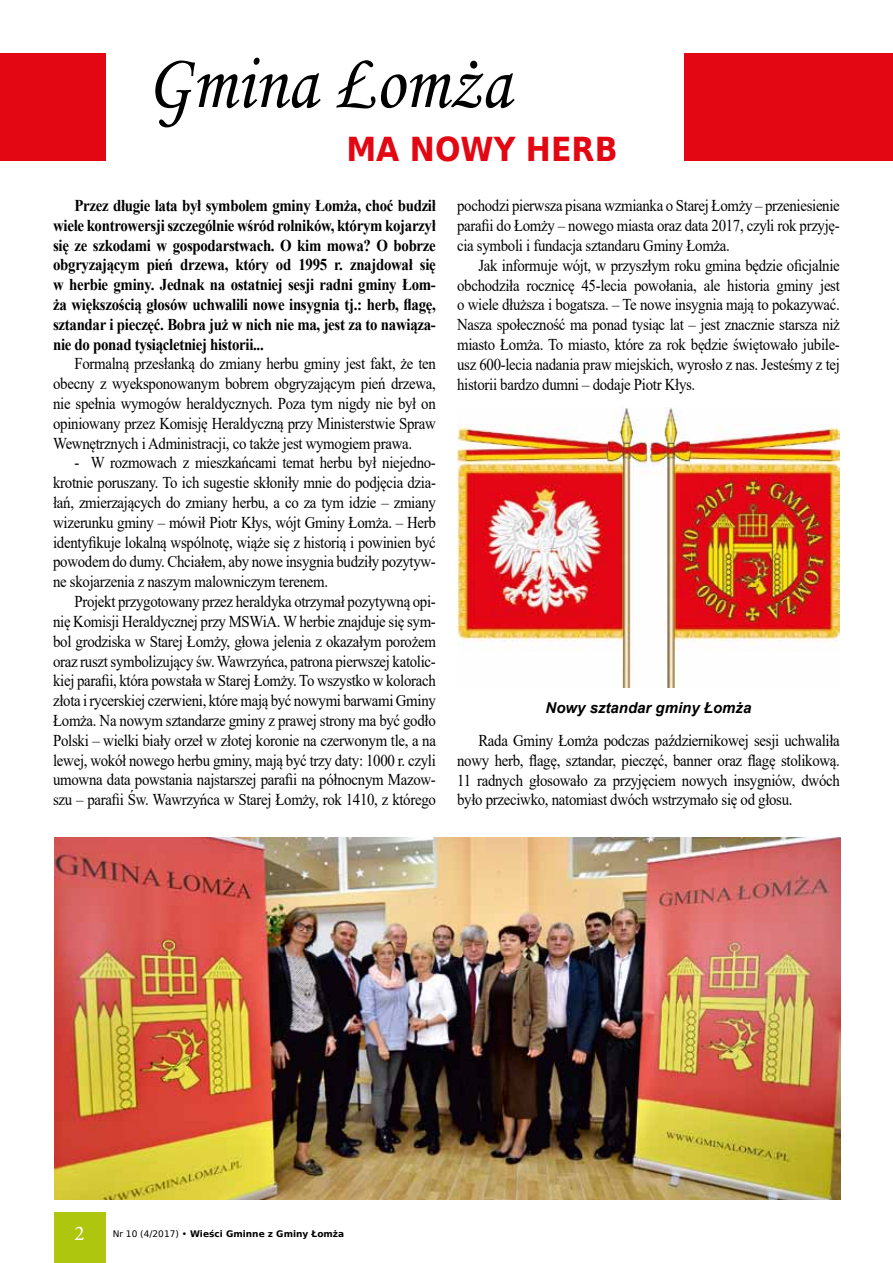
<style>
.page{position:relative;width:893px;height:1263px;background:#fff}
.page>*{position:absolute;margin:0;border:0;box-sizing:border-box;transform-origin:0 0}
.t1{font:79.5px "Monotype Corsiva";color:#000;scale:.91 1}
.t2{font:700 33px "DejaVu Sans";color:#e30613;scale:.91 1}
.t3{font:21px "Minion Pro";color:#fff}
.t4{font:16.5px/19.8px "Times New Roman";letter-spacing:-.02em;color:#000;text-align:justify;scale:.9 1}
.t5{font:700 16.5px/19.8px "Times New Roman";letter-spacing:-.02em;color:#000;text-align:justify;scale:.9 1}
.t6{font:italic 700 15px "Arial";color:#000}
.t7{font:700 9px "DejaVu Sans";color:#000}
.s1{font-weight:400}
</style>
<div class="page">
<div style="left:54px;top:1212px;width:51px;height:51px;background:#afc60e"></div>
<img style="left:457px;top:407px;width:383px;height:281px">
<div style="left:0;top:53px;width:105px;height:108px;background:#e30613"></div>
<img style="left:54px;top:838px;width:787px;height:361px">
<div style="left:685px;top:53px;width:208px;height:108px;background:#e30613"></div>
<h1 class="t1" style="left:146px;top:34px;width:402px">Gmina Łomża</h1>
<h2 class="t2" style="left:346px;top:122px;width:100px">MA NOWY</h2>
<h2 class="t2" style="left:526px;top:122px;width:102px">herb</h2>
<p class="t5" style="left:53px;top:195px;width:427px;text-indent:21px">Przez długie lata był symbolem gminy Łomża, choć budził wiele kontrowersji szczególnie wśród rolników, którym kojarzył się ze szkodami w gospodarstwach. O kim mowa? O bobrze obgryzającym pień drzewa, który od 1995 r. znajdował się w herbie gminy. Jednak na ostatniej sesji radni gminy Łom&shy;ża większością głosów uchwalili nowe insygnia tj.: herb, flagę, sztandar i pieczęć. Bobra już w nich nie ma, jest za to nawiąza&shy;nie do ponad tysiącletniej historii...</p>
<p class="t4" style="left:53px;top:353px;width:427px;text-indent:21px">Formalną przesłanką do zmiany herbu gminy jest fakt, że ten obecny z wyeksponowanym bobrem obgryzającym pień drzewa, nie spełnia wymogów heraldycznych. Poza tym nigdy nie był on opiniowany przez Komisję Heraldyczną przy Ministerstwie Spraw Wewnętrznych i Administracji, co także jest wymogiem prawa.</p>
<p class="t4" style="left:53px;top:452px;width:427px;text-indent:21px">- W rozmowach z mieszkańcami temat herbu był niejedno&shy;krotnie poruszany. To ich sugestie skłoniły mnie do podjęcia dzia&shy;łań, zmierzających do zmiany herbu, a co za tym idzie – zmiany wizerunku gminy – mówił Piotr Kłys, wójt Gminy Łomża. – Herb identyfikuje lokalną wspólnotę, wiąże się z historią i powinien być powodem do dumy. Chciałem, aby nowe insygnia budziły pozytyw&shy;ne skojarzenia z naszym malowniczym terenem.</p>
<p class="t4" style="left:53px;top:591px;width:427px;text-indent:21px">Projekt przygotowany przez heraldyka otrzymał pozytywną opi&shy;nię Komisji Heraldycznej przy MSWiA. W herbie znajduje się sym&shy;bol grodziska w Starej Łomży, głowa jelenia z okazałym porożem oraz ruszt symbolizujący św. Wawrzyńca, patrona pierwszej katolic&shy;kiej parafii, która powstała w Starej Łomży. To wszystko w kolorach złota i rycerskiej czerwieni, które mają być nowymi barwami Gminy Łomża. Na nowym sztandarze gminy z prawej strony ma być godło Polski – wielki biały orzeł w złotej koronie na czerwonym tle, a na lewej, wokół nowego herbu gminy, mają być trzy daty: 1000 r. czyli umowna data powstania najstarszej parafii na północnym Mazow&shy;szu – parafii Św. Wawrzyńca w Starej Łomży, rok 1410, z którego</p>
<p class="t4" style="left:457px;top:195px;width:427px">pochodzi pierwsza pisana wzmianka o Starej Łomży – przeniesienie parafii do Łomży – nowego miasta oraz data 2017, czyli rok przyję&shy;cia symboli i fundacja sztandaru Gminy Łomża.</p>
<p class="t4" style="left:457px;top:255px;width:427px;text-indent:21px">Jak informuje wójt, w przyszłym roku gmina będzie oficjalnie obchodziła rocznicę 45-lecia powołania, ale historia gminy jest o wiele dłuższa i bogatsza. – Te nowe insygnia mają to pokazywać.<br>Nasza społeczność ma ponad tysiąc lat – jest znacznie starsza niż miasto Łomża. To miasto, które za rok będzie świętowało jubile&shy;usz 600-lecia nadania praw miejskich, wyrosło z nas. Jesteśmy z tej historii bardzo dumni – dodaje Piotr Kłys.</p>
<p class="t6" style="left:545px;top:697px;width:207px">Nowy sztandar gminy Łomża</p>
<p class="t4" style="left:457px;top:730px;width:427px;text-indent:21px">Rada Gminy Łomża podczas październikowej sesji uchwaliła nowy herb, flagę, sztandar, pieczęć, banner oraz flagę stolikową.<br>11 radnych głosowało za przyjęciem nowych insygniów, dwóch było przeciwko, natomiast dwóch wstrzymało się od głosu.</p>
<p class="t3" style="left:74px;top:1219px;width:12px">2</p>
<p class="t7" style="left:113px;top:1226px;width:233px"><span class="s1">Nr 10 (4/2017) •</span> Wieści Gminne z Gminy Łomża</p>
</div>
